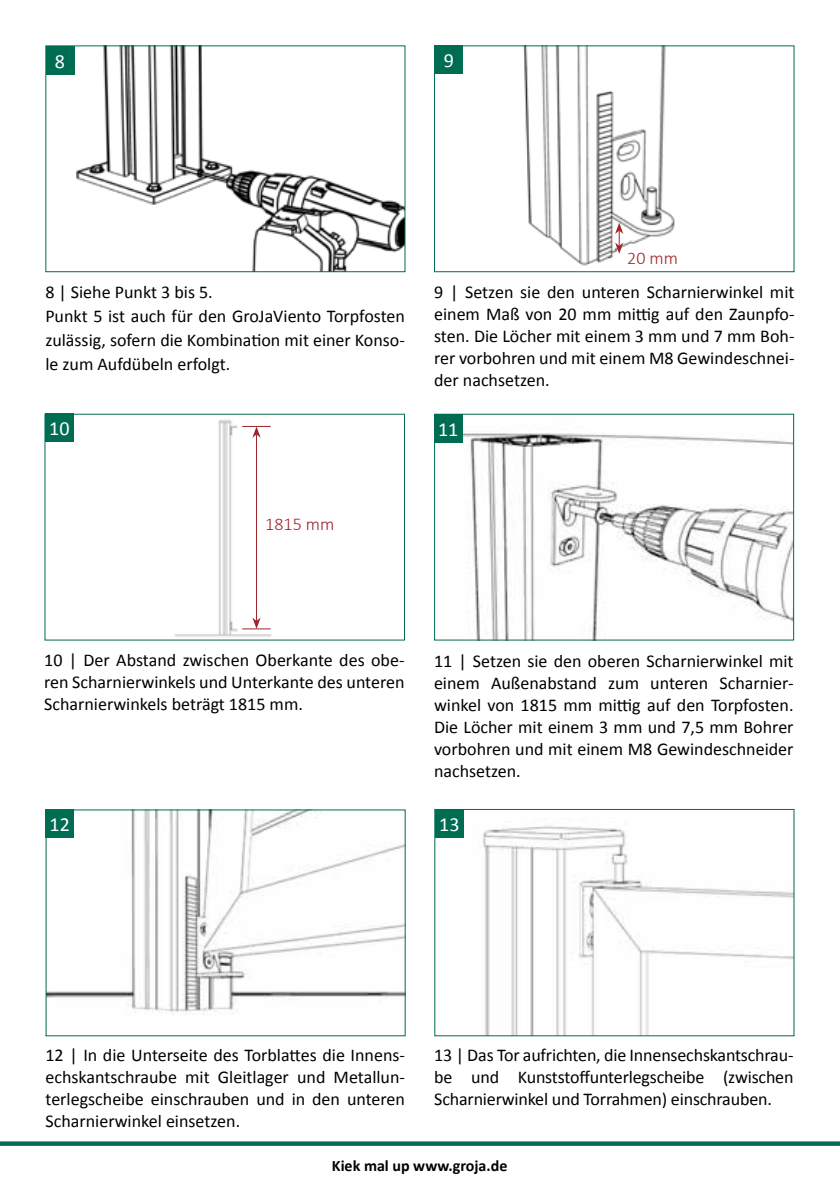
<style>
.page{position:relative;width:840px;height:1191px;background:#fff}
.page>*{position:absolute;margin:0;border:0;box-sizing:border-box;transform-origin:0 0}
.t1{font:20px "Calibri";color:#fff}
.t2{font:18px/22px "Calibri";color:#000;text-align:justify}
.t3{font:300 18px "Calibri";color:#9f232a}
.t4{font:700 16px "Calibri";color:#000}
</style>
<div class="page">
<svg style="left:0;top:1141px;width:839px;height:4px;background:#1b7b64"></svg>
<img style="left:436px;top:416px;width:355px;height:222px">
<div style="left:434px;top:414px;width:28px;height:28px;background:#006c52"></div>
<img style="left:523px;top:47px;width:152px;height:219px">
<div style="left:434px;top:45px;width:360px;height:227px;border:1px solid #006c52"></div>
<div style="left:434px;top:45px;width:29px;height:29px;background:#006c52"></div>
<svg style="left:614px;top:223px;width:9px;height:31px"></svg>
<img style="left:174px;top:419px;width:98px;height:218px">
<div style="left:45px;top:414px;width:29px;height:28px;background:#006c52"></div>
<hr style="left:256px;top:434px;width:1px;height:187px;background:#9f232a">
<svg style="left:242px;top:426px;width:28px;height:12px"></svg>
<svg style="left:242px;top:617px;width:28px;height:12px"></svg>
<img style="left:74px;top:47px;width:329px;height:223px">
<div style="left:45px;top:45px;width:360px;height:227px;border:1px solid #006c52"></div>
<div style="left:46px;top:46px;width:28px;height:29px;background:#006c52"></div>
<img style="left:463px;top:811px;width:329px;height:223px">
<div style="left:435px;top:809px;width:28px;height:29px;background:#006c52"></div>
<img style="left:48px;top:811px;width:355px;height:204px">
<div style="left:45px;top:809px;width:29px;height:28px;background:#006c52"></div>
<p class="t1" style="left:55px;top:49px;width:12px">8</p>
<p class="t1" style="left:443px;top:48px;width:12px">9</p>
<p class="t2" style="left:45px;top:280px;width:361px;line-height:24px;text-align:left">8 | Siehe Punkt 3 bis 5.<br>Punkt 5 ist auch für den GroJaViento Torpfosten zulässig, sofern die Kombination mit einer Konso&shy;le zum Aufdübeln erfolgt.</p>
<p class="t1" style="left:49px;top:416px;width:22px">10</p>
<p class="t3" style="left:627px;top:246px;width:52px">20 mm</p>
<p class="t2" style="left:434px;top:281px;width:361px">9 | Setzen sie den unteren Scharnierwinkel mit einem Maß von 20 mm mittig auf den Zaunpfo&shy;sten. Die Löcher mit einem 3 mm und 7 mm Boh&shy;rer vorbohren und mit einem M8 Gewindeschnei&shy;der nachsetzen.</p>
<p class="t1" style="left:438px;top:416px;width:22px">11</p>
<p class="t3" style="left:265px;top:513px;width:71px">1815 mm</p>
<p class="t2" style="left:44px;top:649px;width:361px">10 | Der Abstand zwischen Oberkante des obe&shy;ren Scharnierwinkels und Unterkante des unteren Scharnierwinkels beträgt 1815 mm.</p>
<p class="t1" style="left:49px;top:811px;width:22px">12</p>
<p class="t2" style="left:434px;top:650px;width:361px">11 | Setzen sie den oberen Scharnierwinkel mit einem Außenabstand zum unteren Scharnier&shy;winkel von 1815 mm mittig auf den Torpfosten.<br>Die Löcher mit einem 3 mm und 7,5 mm Bohrer vorbohren und mit einem M8 Gewindeschneider nachsetzen.</p>
<p class="t1" style="left:439px;top:812px;width:22px">13</p>
<p class="t2" style="left:45px;top:1044px;width:361px">12 | In die Unterseite des Torblattes die Innens&shy;echskantschraube mit Gleitlager und Metallun&shy;terlegscheibe einschrauben und in den unteren Scharnierwinkel einsetzen.</p>
<p class="t2" style="left:434px;top:1044px;width:360px">13 | Das Tor aufrichten, die Innensechskantschrau&shy;be und Kunststoffunterlegscheibe (zwischen Scharnierwinkel und Torrahmen) einschrauben.</p>
<p class="t4" style="left:332px;top:1155px;width:177px">Kiek mal up www.groja.de</p>
</div>
